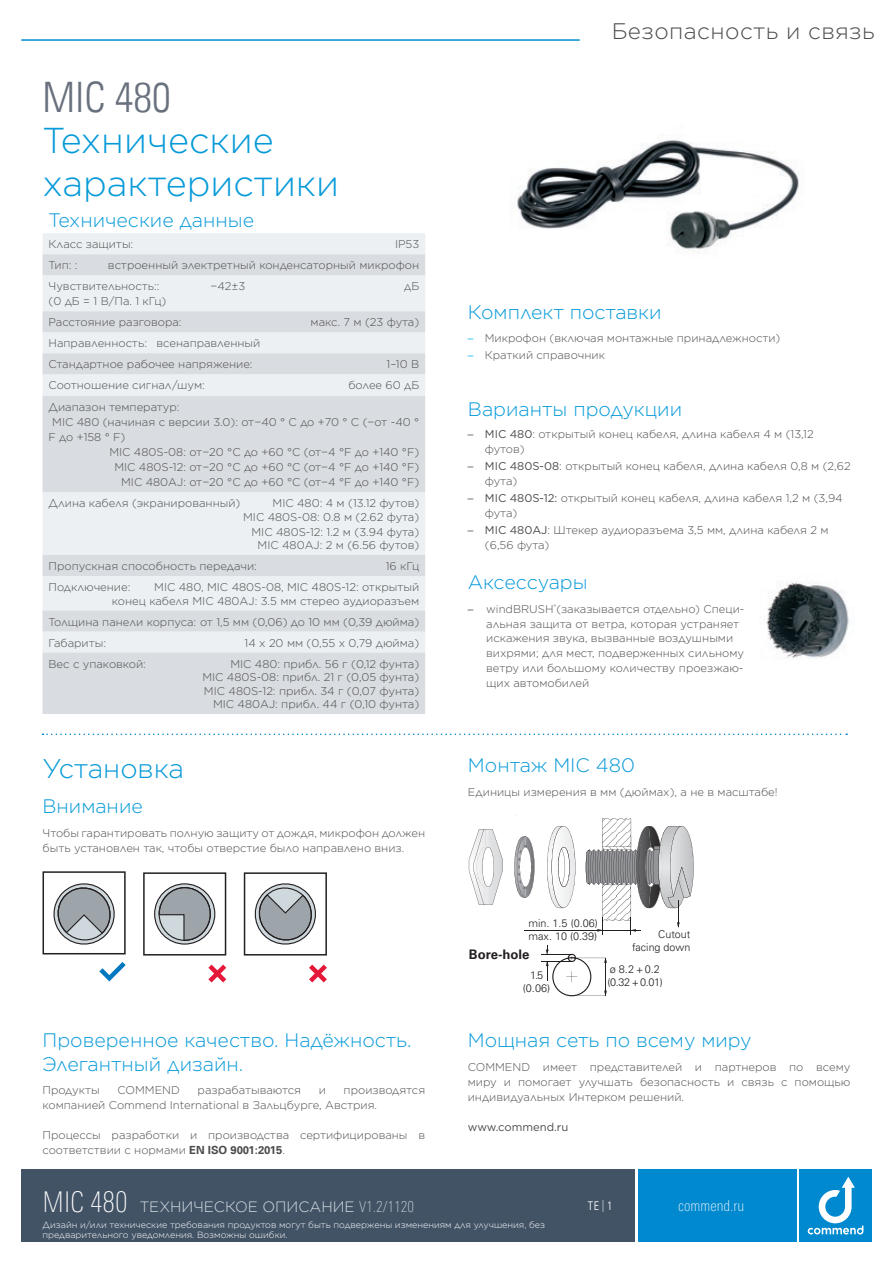
<style>
.page{position:relative;width:893px;height:1263px;background:#fff}
.page>*{position:absolute;margin:0;border:0;box-sizing:border-box;transform-origin:0 0}
.t1{font:42px "Univers Com 47 Light Cond";color:#6a717e}
.t2{font:300 36px/43.2px "Gotham";color:#069ad9}
.t3{font:300 27px "Gotham";letter-spacing:-.005em;color:#069ad9}
.t4{font:300 22.5px "Gotham";letter-spacing:.02em;color:#4b4c4d}
.t5{font:300 19.5px/23.4px "Gotham";color:#069ad9}
.t6{font:300 15px "Gotham";color:#d5dde2}
.t7{font:100 condensed 15px "Univers Next Pro";color:#fff}
.t8{font:700 13.2px "Univers Com 65";color:#231f20}
.t9{font:12px "Univers Com 47 Light Cond";color:#fff}
.t10{font:300 11.25px/15px "Gotham";color:#4b4c4d}
.t11{font:11.25px "Gotham";color:#4b4c4d}
.t12{font:300 10.95px/12.9px "Univers Com 45";color:#231f20;text-align:center}
.t13{font:300 10.8px/12.8px "Univers Com 45";color:#231f20}
.t14{font:300 10.65px/12.6px "Univers Com 45";color:#231f20;text-align:right}
.t15{font:300 9px/10.8px "Gotham";color:#fff}
.s1{font-family:"Univers Com 65";font-weight:700}
.s2{font-family:"Univers Next Pro";font-weight:100;font-stretch:condensed;font-size:28.5px;color:#fff}
.s3{font-family:"Univers Next Pro";font-weight:100;font-stretch:condensed}
.s4{font-family:"Univers Com 45";color:#00b6f0}
.s5{font-family:"Univers Com 45"}
.s6{font-weight:400}
.s7{color:#d5dde2}
</style>
<div class="page">
<div style="left:799px;top:1169px;width:73px;height:73px;background:#0089cf"></div>
<div style="left:638px;top:1169px;width:158px;height:73px;background:#0089cf"></div>
<svg style="left:808px;top:1177px;width:55px;height:57px"></svg>
<img style="left:517px;top:140px;width:282px;height:110px">
<div style="left:21px;top:1169px;width:614px;height:73px;background:#425366"></div>
<hr style="left:21px;top:39px;width:559px;height:2px;background:#008fd5">
<div style="left:43px;top:233px;width:382px;height:21px;background:#ecf0f2"></div>
<svg style="left:43px;top:254px;width:382px;height:460px;background:#e1e4e7"></svg>
<img style="left:766px;top:581px;width:83px;height:78px">
<svg style="left:53px;top:883px;width:62px;height:62px"></svg>
<div style="left:43px;top:871px;width:83px;height:83px;border:2px solid #231f20"></div>
<svg style="left:99px;top:962px;width:27px;height:20px"></svg>
<svg style="left:254px;top:883px;width:62px;height:62px"></svg>
<div style="left:244px;top:872px;width:83px;height:83px;border:2px solid #231f20"></div>
<svg style="left:309px;top:964px;width:18px;height:19px"></svg>
<svg style="left:155px;top:884px;width:60px;height:60px"></svg>
<div style="left:154px;top:883px;width:61px;height:61px;border:1px solid #231f20;border-radius:50%"></div>
<svg style="left:158px;top:886px;width:53px;height:55px;background:#a7adb2"></svg>
<div style="left:159px;top:887px;width:52px;height:54px;border:1px solid #231f20;border-radius:50%"></div>
<div style="left:143px;top:872px;width:83px;height:83px;border:2px solid #231f20"></div>
<svg style="left:208px;top:964px;width:19px;height:19px"></svg>
<hr style="left:572px;top:958px;width:34px;height:1px;background:#231f20">
<hr style="left:572px;top:996px;width:34px;height:1px;background:#231f20">
<hr style="left:605px;top:958px;width:1px;height:37px;background:#231f20">
<svg style="left:546px;top:945px;width:45px;height:51px"></svg>
<hr style="left:541px;top:961px;width:31px;height:1px;background:#231f20">
<hr style="left:541px;top:954px;width:31px;height:1px;background:#231f20">
<svg style="left:469px;top:829px;width:34px;height:76px"></svg>
<svg style="left:514px;top:836px;width:21px;height:61px"></svg>
<hr style="left:524px;top:930px;width:116px;height:1px;background:#231f20">
<svg style="left:585px;top:818px;width:109px;height:117px"></svg>
<svg style="left:547px;top:826px;width:28px;height:82px"></svg>
<svg style="left:43px;top:733px;width:804px;height:2px"></svg>
<h1 class="t1" style="left:43px;top:72px;width:130px">MIC 480</h1>
<h2 class="t2" style="left:43px;top:118px;width:298px">Технические характеристики</h2>
<h3 class="t5" style="left:49px;top:208px;width:207px">Технические данные</h3>
<p class="t10" style="left:49px;top:236px;width:86px">Класс защиты:</p>
<p class="t10" style="left:395px;top:236px;width:26px">IP53</p>
<p class="t10" style="left:49px;top:257px;width:31px">Тип: :</p>
<p class="t10" style="left:49px;top:254px;width:372px;line-height:21px;text-indent:59px">встроенный электретный конденсаторный микрофон<br>Чувствительность::</p>
<p class="t10" style="left:211px;top:278px;width:36px">−42±3</p>
<p class="t10" style="left:404px;top:278px;width:17px">дБ</p>
<p class="t10" style="left:49px;top:290px;width:135px;line-height:21px">(0 дБ = 1 В/Па. 1 кГц)<br>Расстояние разговора:</p>
<p class="t10" style="left:49px;top:332px;width:213px;line-height:21px">Направленность: всенаправленный<br>Стандартное рабочее напряжение:</p>
<p class="t10" style="left:311px;top:314px;width:110px">макс. 7 м (23 фута)</p>
<p class="t10" style="left:387px;top:356px;width:34px">1–10 В</p>
<p class="t10" style="left:49px;top:377px;width:158px">Соотношение сигнал/шум:</p>
<p class="t10" style="left:348px;top:377px;width:72px">более 60 дБ</p>
<p class="t10" style="left:49px;top:399px;width:133px">Диапазон температур:</p>
<p class="t10" style="left:52px;top:414px;width:368px">MIC 480 (начиная с версии 3.0): от−40 ° C до +70 ° C (−от -40 °</p>
<p class="t10" style="left:49px;top:429px;width:78px">F до +158 ° F)</p>
<p class="t10" style="left:109px;top:444px;width:311px">MIC 480S-08: от−20 °C до +60 °C (от−4 °F до +140 °F)</p>
<p class="t10" style="left:114px;top:459px;width:306px">MIC 480S-12: от−20 °C до +60 °C (от−4 °F до +140 °F)</p>
<p class="t10" style="left:121px;top:474px;width:300px">MIC 480AJ: от−20 °C до +60 °C (от−4 °F до +140 °F)</p>
<p class="t10" style="left:49px;top:495px;width:193px">Длина кабеля (экранированный)</p>
<p class="t10" style="left:243px;top:496px;width:178px;line-height:13.5px;text-align:right">MIC 480: 4 м (13.12 футов)<br>MIC 480S-08: 0.8 м (2.62 фута)</p>
<p class="t10" style="left:252px;top:524px;width:169px;line-height:13.5px;text-align:center">MIC 480S-12: 1.2 м (3.94 фута)<br>MIC 480AJ: 2 м (6.56 футов)</p>
<p class="t10" style="left:49px;top:558px;width:210px">Пропускная способность передачи:</p>
<p class="t10" style="left:386px;top:558px;width:35px">16 кГц</p>
<p class="t10" style="left:49px;top:579px;width:83px">Подключение:</p>
<p class="t10" style="left:112px;top:580px;width:309px;line-height:13.5px;text-align:right">MIC 480, MIC 480S-08, MIC 480S-12: открытый<br>конец кабеля MIC 480AJ: 3.5 мм стерео аудиоразъем</p>
<p class="t10" style="left:49px;top:611px;width:372px;line-height:21px">Толщина панели корпуса: от 1,5 мм (0,06) до 10 мм (0,39 дюйма)<br>Габариты:</p>
<p class="t10" style="left:245px;top:635px;width:176px">14 x 20 мм (0,55 x 0,79 дюйма)</p>
<p class="t10" style="left:49px;top:656px;width:99px">Вес с упаковкой:</p>
<p class="t10" style="left:202px;top:656px;width:218px;line-height:13.5px;text-align:right">MIC 480: прибл. 56 г (0,12 фунта)<br>MIC 480S-08: прибл. 21 г (0,05 фунта)<br>MIC 480S-12: прибл. 34 г (0,07 фунта)<br>MIC 480AJ: прибл. 44 г (0,10 фунта)</p>
<h3 class="t3" style="left:43px;top:752px;width:143px">Установка</h3>
<h3 class="t5" style="left:43px;top:794px;width:102px">Внимание</h3>
<p class="t10" style="left:43px;top:825px;width:384px">Чтобы гарантировать полную защиту от дождя, микрофон должен быть установлен так, чтобы отверстие было направлено вниз.</p>
<h3 class="t5" style="left:43px;top:1028px;width:371px">Проверенное качество. Надёжность.<br>Элегантный дизайн.</h3>
<p class="t10" style="left:43px;top:1082px;width:59px">Продукты</p>
<p class="t10" style="left:117px;top:1082px;width:64px">COMMEND</p>
<p class="t10" style="left:198px;top:1082px;width:105px">разрабатываются</p>
<p class="t10" style="left:319px;top:1082px;width:9px">и</p>
<p class="t10" style="left:43px;top:1082px;width:384px;text-indent:301px">производятся компанией Commend International в Зальцбурге, Австрия.</p>
<p class="t10" style="left:43px;top:1127px;width:384px">Процессы разработки и производства сертифицированы в соответствии с нормами <span class="s1">EN ISO 9001:2015</span>.</p>
<h3 class="t6" style="left:43px;top:1197px;width:373px"><span class="s2">MIC 480</span> ТЕХНИЧЕСКОЕ ОПИСАНИЕ <span class="s3">V1.2/1120</span></h3>
<h3 class="t4" style="left:612px;top:17px;width:265px">Безопасность и связь</h3>
<h3 class="t5" style="left:468px;top:300px;width:195px">Комплект поставки</h3>
<p class="t10" style="left:468px;top:330px;width:314px"><span class="s4">–</span> Микрофон (включая монтажные принадлежности)</p>
<p class="t10" style="left:468px;top:347px;width:139px"><span class="s4">–</span> Краткий справочник</p>
<h3 class="t5" style="left:468px;top:397px;width:216px">Варианты продукции</h3>
<p class="t10" style="left:485px;top:427px;width:330px;line-height:14.2px;text-indent:-17px"><span class="s5">–</span> <span class="s6">MIC 480</span>: открытый конец кабеля, длина кабеля 4 м (13,12 футов)</p>
<p class="t10" style="left:485px;top:458px;width:367px;text-indent:-17px"><span class="s5">–</span> <span class="s6">MIC 480S-08</span>: открытый конец кабеля, длина кабеля 0,8 м (2,62 фута)</p>
<p class="t10" style="left:485px;top:490px;width:359px;text-indent:-17px"><span class="s5">–</span> <span class="s6">MIC 480S-12:</span> открытый конец кабеля, длина кабеля 1,2 м (3,94 фута)</p>
<p class="t10" style="left:485px;top:522px;width:345px;text-indent:-17px"><span class="s5">–</span> <span class="s6">MIC 480AJ</span>: Штекер аудиоразъема 3,5 мм, длина кабеля 2 м (6,56 фута)</p>
<h3 class="t5" style="left:468px;top:570px;width:121px">Аксессуары</h3>
<p class="t10" style="left:486px;top:601px;width:260px;text-indent:-19px"><span class="s5">–</span> windBRUSH<sup>®</sup>(заказывается отдельно) Специ&shy;альная защита от ветра, которая устраняет искажения звука, вызванные воздушными вихрями; для мест, подверженных сильному ветру или большому количеству проезжаю&shy;щих автомобилей</p>
<h3 class="t5" style="left:468px;top:753px;width:169px">Монтаж MIC 480</h3>
<p class="t10" style="left:468px;top:784px;width:311px">Единицы измерения в мм (дюймах), а не в масштабе!</p>
<p class="t8" style="left:468px;top:788px;width:63px">Mounting</p>
<p class="t13" style="left:528px;top:917px;width:71px">min. 1.5 (0.06) max. 10 (0.39)</p>
<p class="t12" style="left:523px;top:968px;width:29px">1.5 (0.06)</p>
<p class="t12" style="left:607px;top:963px;width:57px;text-align:left">ø 8.2 + 0.2 (0.32 + 0.01)</p>
<p class="t14" style="left:632px;top:928px;width:60px">Cutout facing down</p>
<p class="t8" style="left:469px;top:946px;width:62px">Bore-hole</p>
<h3 class="t5" style="left:468px;top:1028px;width:285px">Мощная сеть по всему миру</h3>
<p class="t10" style="left:468px;top:1059px;width:384px;text-align:justify">COMMEND имеет представителей и партнеров по всему миру и помогает улучшать безопасность и связь с помощью индивидуальных Интерком решений.</p>
<p class="t11" style="left:468px;top:1120px;width:102px">www.commend.ru</p>
<p class="t9" style="left:588px;top:1198px;width:26px">TE <span class="s7">|</span> 1</p>
<h3 class="t7" style="left:678px;top:1197px;width:68px">commend.ru</h3>
<p class="t15" style="left:43px;top:1219px;width:504px">Дизайн и/или технические требования продуктов могут быть подвержены изменениям для улучшения, без предварительного уведомления. Возможны ошибки.</p>
</div>
